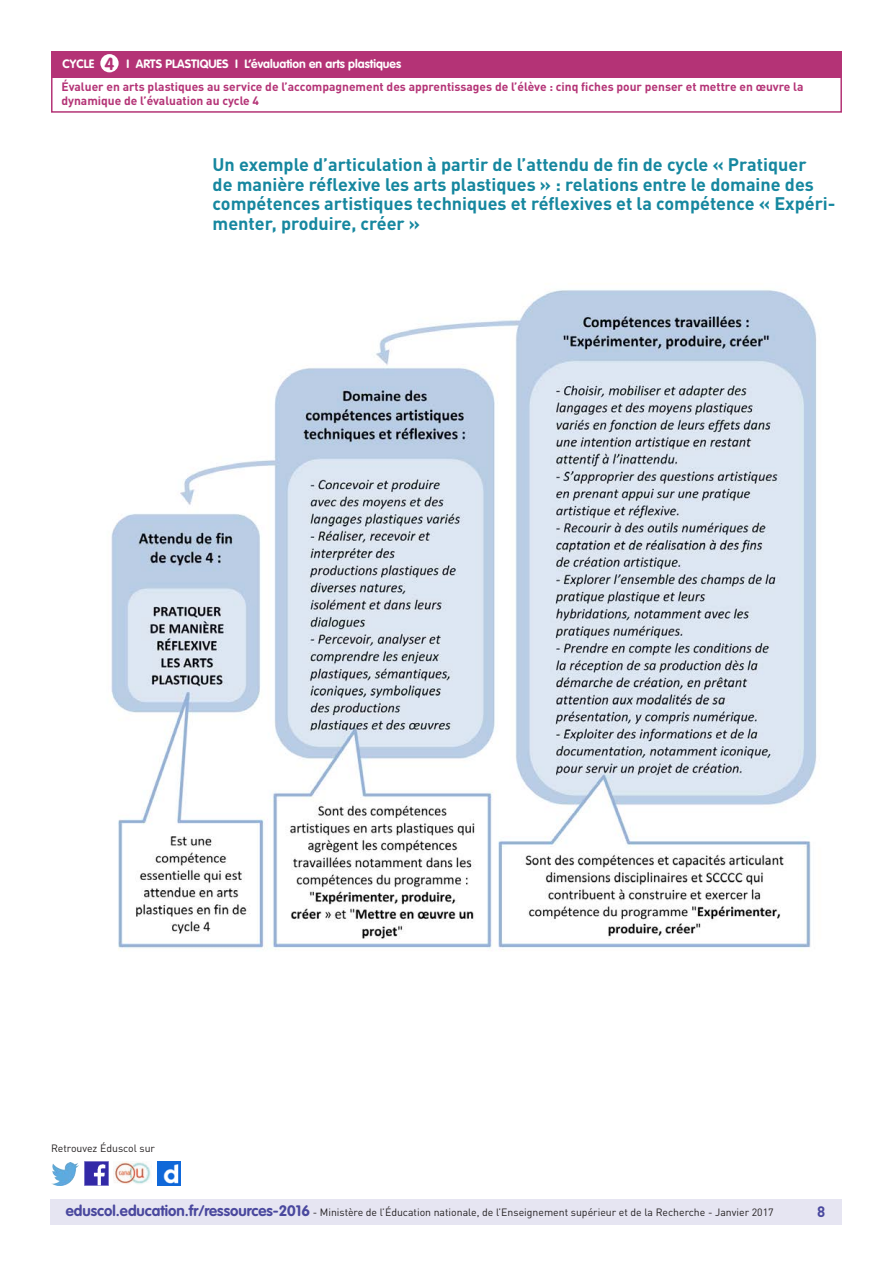
<style>
.page{position:relative;width:893px;height:1263px;background:#fff}
.page>*{position:absolute;margin:0;border:0;box-sizing:border-box;transform-origin:0 0}
._04_Titre_de_niveau{font:700 18px/19.5px "DIN Pro";color:#16879f}
.t1{font:700 17.25px "VAG Rounded Std";color:#b43376}
.t2{font:700 15px "DIN Pro";color:#4a489e}
.t3{font:700 12px/14.4px "DIN Pro";color:#b43376}
.t4{font:700 12px "VAG Rounded Std";color:#fff}
.t5{font:10.5px "DIN Pro";color:#231f20}
.s1{font-family:"VAG Rounded Std";font-weight:700;font-size:15px;color:#4a489e}
</style>
<div class="page">
<div style="left:50px;top:1199px;width:791px;height:26px;background:#e6e5f2"></div>
<img style="left:85px;top:1162px;width:23px;height:23px">
<img style="left:51px;top:1163px;width:28px;height:22px">
<img style="left:158px;top:1162px;width:22px;height:23px">
<img style="left:114px;top:1162px;width:38px;height:22px">
<div style="left:51px;top:51px;width:791px;height:27px;background:#b43376"></div>
<div style="left:100px;top:54px;width:19px;height:18px;background:#fff;border-radius:50%"></div>
<div style="left:51px;top:75px;width:791px;height:38px;border:2px solid #b43376"></div>
<img style="left:111px;top:290px;width:706px;height:661px">
<p class="t1" style="left:105px;top:53px;width:11px">4</p>
<p class="t4" style="left:244px;top:57px;width:158px">L’évaluation en arts plastiques</p>
<p class="t3" style="left:61px;top:79px;width:744px">Évaluer en arts plastiques au service de l’accompagnement des apprentissages de l’élève : cinq fiches pour penser et mettre en œuvre la dynamique de l’évaluation au cycle 4</p>
<p class="t4" style="left:63px;top:57px;width:33px">CYCLE</p>
<p class="t4" style="left:127px;top:57px;width:113px">I ARTS PLASTIQUES I</p>
<p class="_04_Titre_de_niveau" style="left:213px;top:154px;width:624px">Un exemple d’articulation à partir de l’attendu de fin de cycle « Pratiquer<br>de manière réflexive les arts plastiques » : relations entre le domaine des compétences artistiques techniques et réflexives et la compétence « Expéri&shy;menter, produire, créer »</p>
<p class="t5" style="left:51px;top:1141px;width:106px">Retrouvez Éduscol sur</p>
<p class="t5" style="left:66px;top:1205px;width:709px"><span class="s1">eduscol.education.fr/ressources-2016</span> - Ministère de l’Éducation nationale, de l’Enseignement supérieur et de la Recherche - Janvier 2017</p>
<p class="t2" style="left:817px;top:1201px;width:10px">8</p>
</div>
